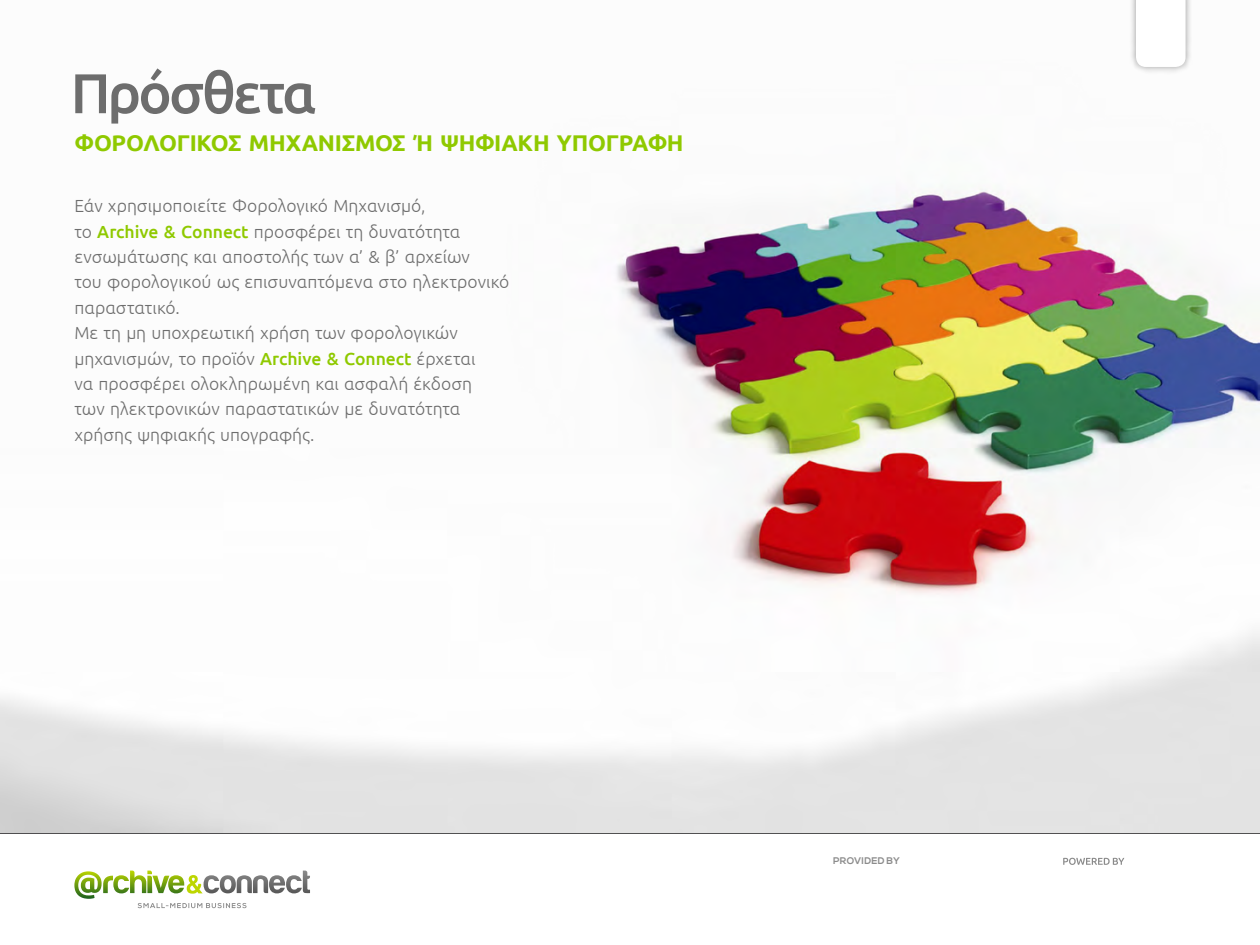
<style>
.page{position:relative;width:1260px;height:945px;background:#fff}
.page>*{position:absolute;margin:0;border:0;box-sizing:border-box;transform-origin:0 0}
.t1{font:500 56px "Ubuntu";letter-spacing:-.05em;color:#6d6d6d}
.t2{font:700 22.75px "Ubuntu";letter-spacing:-.015em;color:#8fc900}
.t3{font:300 17.5px/25.4px "Ubuntu";color:#6d6d6d}
.t4{font:700 9.62px "Nexa";letter-spacing:.02em;color:#8c8c8c}
.s1{font-weight:500;color:#8fc900}
</style>
<div class="page">
<img style="left:0;top:188px;width:1260px;height:645px">
<hr style="left:0;top:833px;width:1260px;height:1px;background:#414042">
<svg style="left:1063px;top:858px;width:61px;height:7px"></svg>
<svg style="left:74px;top:871px;width:236px;height:37px"></svg>
<div style="left:1129px;top:0;width:64px;height:75px;background:#000;opacity:.4"></div>
<svg style="left:1136px;top:0;width:50px;height:67px"></svg>
<h1 class="t1" style="left:71px;top:58px;width:247px">Π ρόσθετα</h1>
<h2 class="t2" style="left:74px;top:129px;width:416px">ΦΟΡΟΛΟΓΙΚΟΣ ΜΗΧΑΝΙΣΜΟΣ Ή ΨΗΦΙΑΚ</h2>
<h2 class="t2" style="left:533px;top:129px;width:89px">Η ΥΠΟΓΡΑΦ</h2>
<h2 class="t2" style="left:667px;top:129px;width:18px">Η</h2>
<p class="t3" style="left:74px;top:193px;width:437px">Εάν χρησιμοποιείτε Φορολογικό Μηχανισμό,<br>το <span class="s1">Archive &amp; Connect</span> προσφέρει τη δυνατότητα ενσωμάτωσης και αποστολής των α’ &amp; β’ αρχείων<br>του φορολογικού ως επισυναπτόμενα στο ηλεκτρονικό παραστατικό.<br>Με τη μη υποχρεωτική χρήση των φορολογικών μηχανισμών, το προϊόν <span class="s1">Archive &amp; Connect</span> έρχεται<br>να προσφέρει ολοκληρωμένη και ασφαλή έκδοση<br>των ηλεκτρονικών παραστατικών με δυνατότητα χρήσης ψηφιακής υπογραφής.</p>
<p class="t4" style="left:833px;top:856px;width:68px">PROVIDED BY</p>
</div>
